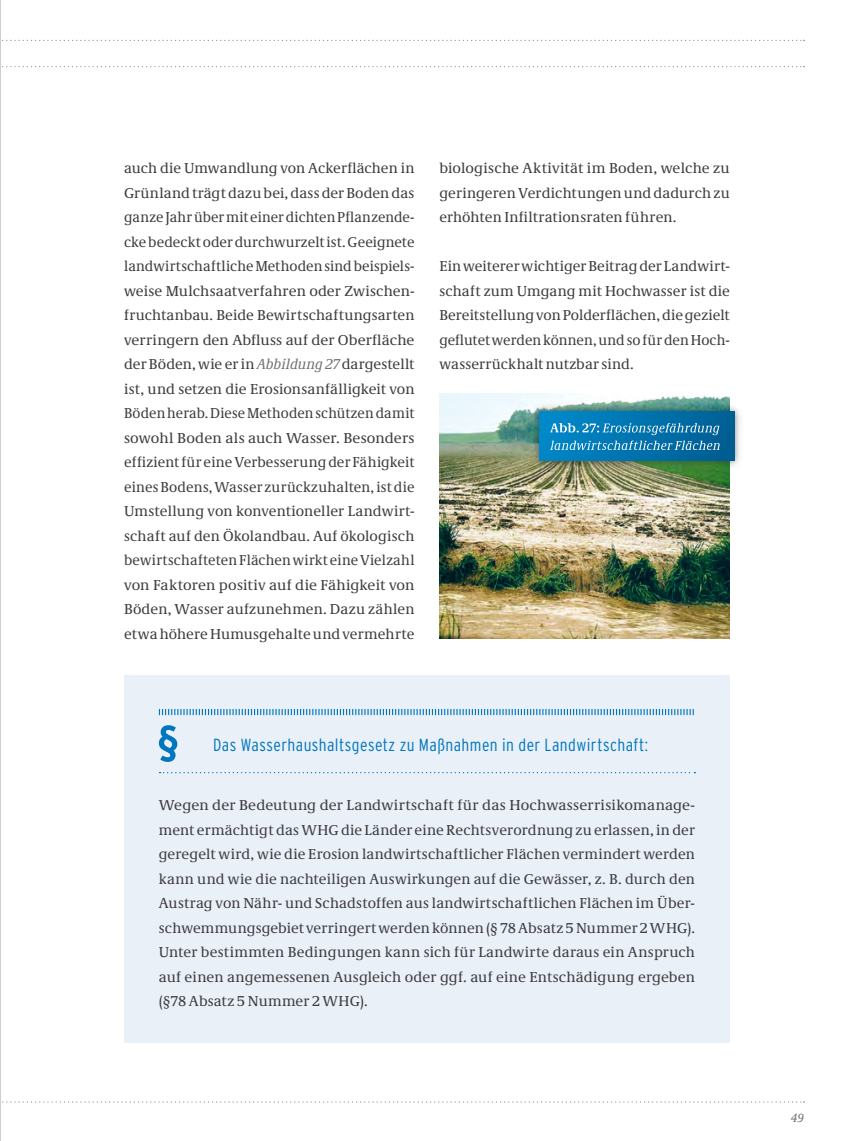
<style>
.page{position:relative;width:844px;height:1141px;background:#fff}
.page>*{position:absolute;margin:0;border:0;box-sizing:border-box;transform-origin:0 0}
.Innenseite_Subheadli{font:300 condensed 17.5px "Interstate";letter-spacing:.025em;color:#0076bd}
.Fließtext{font:14.88px/24.5px "Neue Demos";letter-spacing:.01em;color:#3e3d40;text-align:justify}
.t1{font:italic 12.25px "Neue Demos";color:#707172}
.s1{font-style:italic;color:#707172}
</style>
<div class="page">
<div style="left:124px;top:675px;width:605px;height:368px;background:#eaf0f8"></div>
<svg style="left:159px;top:772px;width:536px;height:1px"></svg>
<svg style="left:159px;top:709px;width:534px;height:6px"></svg>
<svg style="left:159px;top:725px;width:18px;height:37px"></svg>
<img style="left:439px;top:394px;width:290px;height:245px">
<div style="left:530px;top:403px;width:212px;height:66px;background:#000;opacity:.5"></div>
<div style="left:539px;top:412px;width:195px;height:49px;background:linear-gradient(to right,#0189cb,#015d92)"></div>
<svg style="left:550px;top:441px;width:169px;height:9px;background:#4397c2"></svg>
<svg style="left:550px;top:423px;width:169px;height:12px;background:#3792c0"></svg>
<svg style="left:2px;top:1101px;width:802px;height:2px"></svg>
<svg style="left:2px;top:40px;width:802px;height:1px"></svg>
<svg style="left:2px;top:66px;width:802px;height:1px"></svg>
<hr style="left:0;top:0;width:1px;height:1141px;background:#9c9e9f">
<p class="Fließtext" style="left:124px;top:156px;width:292px">auch die Umwandlung von Ackerflächen in Grünlandträgtdazubei,dassderBodendas ganzeJahrübermiteinerdichtenPflanzende&shy;ckebedecktoderdurchwurzeltist.Geeignete landwirtschaftlicheMethodensindbeispiels&shy;weise Mulchsaatverfahren oder Zwischen&shy;fruchtanbau. Beide Bewirtschaftungsarten verringern den Abfluss auf der Oberfläche der Böden,wie er in <span class="s1">Abbildung 27</span> dargestellt ist, und setzen die Erosionsanfälligkeit von Bödenherab.DieseMethodenschützendamit sowohl Boden als auch Wasser. Besonders effizientfür eineVerbesserungder Fähigkeit einesBodens,Wasser zurückzuhalten,istdie Umstellung von konventioneller Landwirt&shy;schaft auf den Ökolandbau. Auf ökologisch bewirtschaftetenFlächenwirkt eineVielzahl von Faktoren positiv auf die Fähigkeit von Böden, Wasser aufzunehmen. Dazu zählen etwahöhere Humusgehalteund vermehrte</p>
<p class="Fließtext" style="left:439px;top:156px;width:292px">biologische Aktivität im Boden, welche zu geringerenVerdichtungenund dadurchzu erhöhten Infiltrationsraten führen.</p>
<p class="Fließtext" style="left:439px;top:254px;width:292px">EinweitererwichtigerBeitragder Landwirt&shy;schaft zum Umgang mit Hochwasser ist die BereitstellungvonPolderflächen,diegezielt geflutetwerdenkönnen,undsofürdenHoch&shy;wasserrückhalt nutzbar sind.</p>
<p class="Innenseite_Subheadli" style="left:213px;top:735px;width:436px">Das Wasserhaushaltsgesetz zu Maßnahmen in der Landwirtschaft:</p>
<p class="Fließtext" style="left:159px;top:793px;width:537px">Wegen der Bedeutung der Landwirtschaft für das Hochwasserrisikomanage&shy;ment ermächtigt dasWHGdie Länder eine Rechtsverordnung zu erlassen, in der geregelt wird, wie die Erosion landwirtschaftlicher Flächen vermindert werden kann und wie die nachteiligen Auswirkungen auf die Gewässer, z. B. durch den Austrag von Nähr- und Schadstoffen aus landwirtschaftlichen Flächen im Über&shy;schwemmungsgebiet verringertwerdenkönnen(§ 78Absatz 5Nummer 2WHG).<br>Unter bestimmten Bedingungen kann sich für Landwirte daraus ein Anspruch auf einen angemessenen Ausgleich oder ggf. auf eine Entschädigung ergeben (§78 Absatz 5 Nummer 2 WHG).</p>
<p class="t1" style="left:790px;top:1111px;width:15px">49</p>
</div>
